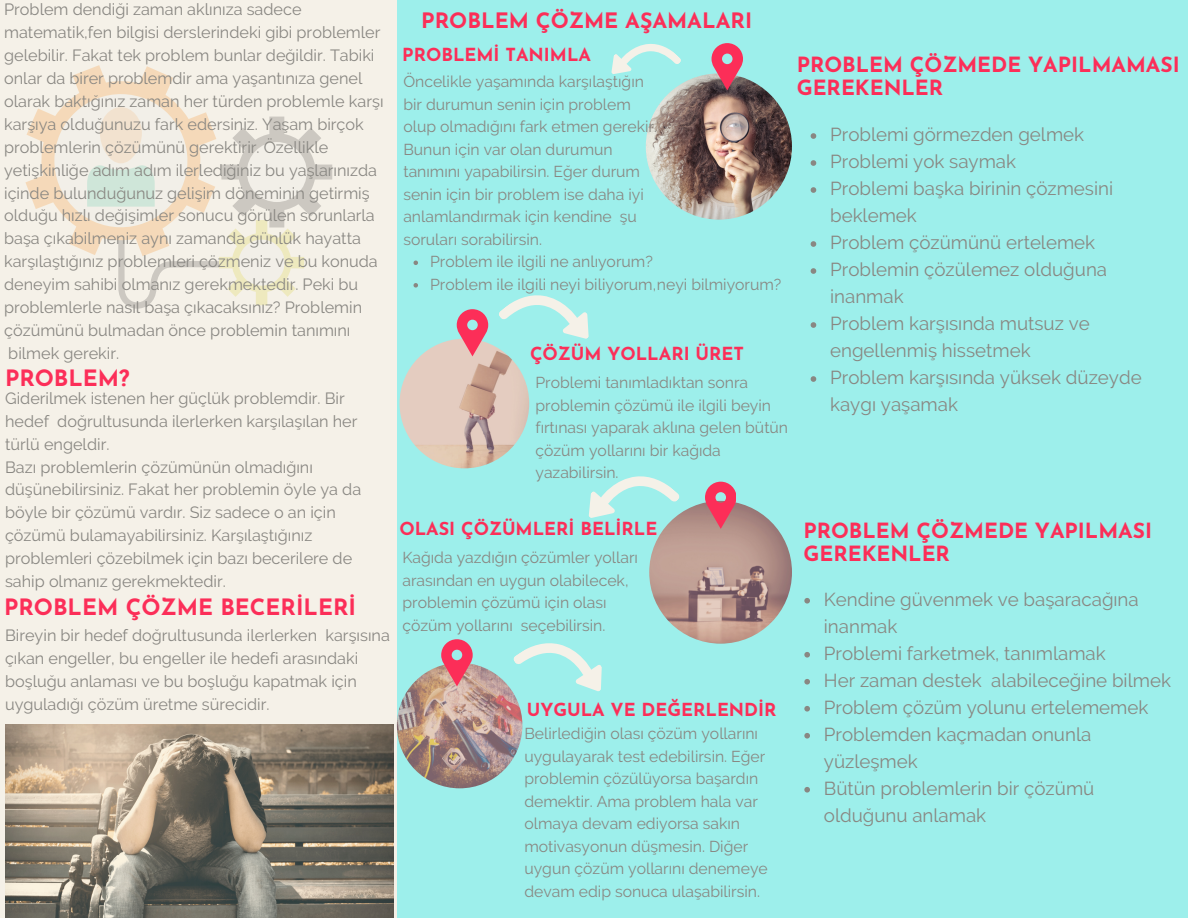
<style>
.page{position:relative;width:1188px;height:918px;background:#9defeb}
.page>*{position:absolute;margin:0;border:0;box-sizing:border-box;transform-origin:0 0}
.t1{font:700 22.5px "Josefin Sans";color:#fc2e58}
.t2{font:700 21.3px "Josefin Sans";color:#fc2e58}
.t3{font:700 21px/23.5px "Josefin Sans";color:#fc2e58}
.t4{font:18.75px/27px "Raleway";color:#898782}
.t5{font:700 18px "Josefin Sans";color:#fc2e58}
.t6{font:16.2px/23px "Raleway";color:#898782}
.t7{font:15.75px/22.5px "Raleway";color:#898782}
</style>
<div class="page">
<div style="left:0;top:0;width:396px;height:918px;background:#f5f1e8"></div>
<img style="left:646px;top:73px;width:146px;height:147px;border-radius:50%">
<svg style="left:712px;top:43px;width:31px;height:47px"></svg>
<img style="left:649px;top:501px;width:143px;height:143px;border-radius:50%">
<svg style="left:705px;top:482px;width:31px;height:47px"></svg>
<img style="left:397px;top:663px;width:125px;height:125px;border-radius:50%">
<svg style="left:441px;top:639px;width:32px;height:47px"></svg>
<img style="left:400px;top:339px;width:129px;height:129px;border-radius:50%">
<svg style="left:457px;top:309px;width:31px;height:47px"></svg>
<svg style="left:611px;top:44px;width:71px;height:58px"></svg>
<svg style="left:497px;top:295px;width:92px;height:78px"></svg>
<svg style="left:512px;top:643px;width:90px;height:78px"></svg>
<svg style="left:588px;top:476px;width:93px;height:78px"></svg>
<img style="left:5px;top:724px;width:388px;height:194px">
<svg style="left:25px;top:65px;width:307px;height:244px"></svg>
<svg style="left:811px;top:133px;width:5px;height:6px"></svg>
<svg style="left:811px;top:160px;width:5px;height:6px"></svg>
<svg style="left:811px;top:187px;width:5px;height:6px"></svg>
<svg style="left:811px;top:241px;width:5px;height:6px"></svg>
<svg style="left:811px;top:268px;width:5px;height:6px"></svg>
<svg style="left:811px;top:322px;width:5px;height:6px"></svg>
<svg style="left:811px;top:376px;width:5px;height:6px"></svg>
<svg style="left:414px;top:261px;width:4px;height:4px"></svg>
<svg style="left:414px;top:283px;width:4px;height:5px"></svg>
<svg style="left:804px;top:598px;width:6px;height:6px"></svg>
<svg style="left:804px;top:652px;width:6px;height:6px"></svg>
<svg style="left:804px;top:679px;width:6px;height:6px"></svg>
<svg style="left:804px;top:706px;width:6px;height:6px"></svg>
<svg style="left:804px;top:733px;width:6px;height:6px"></svg>
<svg style="left:804px;top:787px;width:6px;height:6px"></svg>
<p class="t6" style="left:4px;top:-2px;width:381px">Problem dendiği zaman aklınıza sadece matematik,fen bilgisi derslerindeki gibi problemler gelebilir. Fakat tek problem bunlar değildir. Tabiki onlar da birer problemdir ama yaşantınıza genel olarak baktığınız zaman her türden problemle karşı karşıya olduğunuzu fark edersiniz. Yaşam birçok problemlerin çözümünü gerektirir. Özellikle yetişkinliğe adım adım ilerlediğiniz bu yaşlarınızda içinde bulunduğunuz gelişim döneminin getirmiş olduğu hızlı değişimler sonucu görülen sorunlarla başa çıkabilmeniz aynı zamanda günlük hayatta karşılaştığınız problemleri çözmeniz ve bu konuda deneyim sahibi olmanız gerekmektedir. Peki bu problemlerle nasıl başa çıkacaksınız? Problemin çözümünü bulmadan önce problemin tanımını bilmek gerekir.</p>
<p class="t1" style="left:5px;top:369px;width:126px">PROBLEM?</p>
<p class="t6" style="left:5px;top:386px;width:354px">Giderilmek istenen her güçlük problemdir. Bir hedef doğrultusunda ilerlerken karşılaşılan her türlü engeldir.</p>
<p class="t6" style="left:5px;top:455px;width:358px">Bazı problemlerin çözümünün olmadığını düşünebilirsiniz. Fakat her problemin öyle ya da böyle bir çözümü vardır. Siz sadece o an için çözümü bulamayabilirsiniz. Karşılaştığınız problemleri çözebilmek için bazı becerilere de sahip olmanız gerekmektedir.</p>
<p class="t1" style="left:4px;top:598px;width:353px">PROBLEM ÇÖZME BECERİLERİ</p>
<p class="t6" style="left:5px;top:624px;width:386px">Bireyin bir hedef doğrultusunda ilerlerken karşısına çıkan engeller, bu engeller ile hedefi arasındaki boşluğu anlaması ve bu boşluğu kapatmak için uyguladığı çözüm üretme sürecidir.</p>
<p class="t2" style="left:421px;top:12px;width:333px">PROBLEM ÇÖZME AŞAMALARI</p>
<p class="t5" style="left:402px;top:47px;width:190px">PROBLEMİ TANIMLA</p>
<p class="t7" style="left:403px;top:70px;width:255px">Öncelikle yaşamında karşılaştığın bir durumun senin için problem olup olmadığını fark etmen gerekir.<br>Bunun için var olan durumun tanımını yapabilirsin. Eğer durum senin için bir problem ise daha iyi anlamlandırmak için kendine şu soruları sorabilirsin.</p>
<p class="t7" style="left:430px;top:250px;width:224px">Problem ile ilgili ne anlıyorum?</p>
<p class="t7" style="left:430px;top:273px;width:353px">Problem ile ilgili neyi biliyorum,neyi bilmiyorum?</p>
<p class="t5" style="left:530px;top:347px;width:216px">ÇÖZÜM YOLLARI ÜRET</p>
<p class="t7" style="left:535px;top:371px;width:254px">Problemi tanımladıktan sonra problemin çözümü ile ilgili beyin fırtınası yaparak aklına gelen bütün çözüm yollarını bir kağıda yazabilirsin.</p>
<p class="t3" style="left:797px;top:55px;width:385px">PROBLEM ÇÖZMEDE YAPILMAMASI<br>GEREKENLER</p>
<p class="t4" style="left:830px;top:121px;width:256px">Problemi görmezden gelmek</p>
<p class="t4" style="left:830px;top:148px;width:187px">Problemi yok saymak</p>
<p class="t4" style="left:830px;top:175px;width:285px">Problemi başka birinin çözmesini beklemek</p>
<p class="t4" style="left:830px;top:229px;width:267px">Problem çözümünü ertelemek</p>
<p class="t4" style="left:830px;top:256px;width:279px">Problemin çözülemez olduğuna inanmak</p>
<p class="t4" style="left:830px;top:310px;width:261px">Problem karşısında mutsuz ve engellenmiş hissetmek</p>
<p class="t4" style="left:830px;top:364px;width:313px">Problem karşısında yüksek düzeyde kaygı yaşamak</p>
<p class="t5" style="left:399px;top:522px;width:260px">OLASI ÇÖZÜMLERİ BELİRLE</p>
<p class="t7" style="left:402px;top:546px;width:237px">Kağıda yazdığın çözümler yolları arasından en uygun olabilecek, problemin çözümü için olası çözüm yollarını seçebilirsin.</p>
<p class="t5" style="left:527px;top:702px;width:251px">UYGULA VE DEĞERLENDİR</p>
<p class="t7" style="left:524px;top:722px;width:245px">Belirlediğin olası çözüm yollarını uygulayarak test edebilirsin. Eğer problemin çözülüyorsa başardın demektir. Ama problem hala var olmaya devam ediyorsa sakın motivasyonun düşmesin. Diğer uygun çözüm yollarını denemeye devam edip sonuca ulaşabilirsin.</p>
<p class="t3" style="left:803px;top:521px;width:350px">PROBLEM ÇÖZMEDE YAPILMASI<br>GEREKENLER</p>
<p class="t4" style="left:824px;top:586px;width:316px">Kendine güvenmek ve başaracağına inanmak</p>
<p class="t4" style="left:824px;top:640px;width:283px">Problemi farketmek, tanımlamak</p>
<p class="t4" style="left:824px;top:667px;width:349px">Her zaman destek alabileceğine bilmek</p>
<p class="t4" style="left:824px;top:694px;width:326px">Problem çözüm yolunu ertelememek</p>
<p class="t4" style="left:824px;top:721px;width:269px">Problemden kaçmadan onunla yüzleşmek</p>
<p class="t4" style="left:824px;top:775px;width:272px">Bütün problemlerin bir çözümü olduğunu anlamak</p>
</div>
